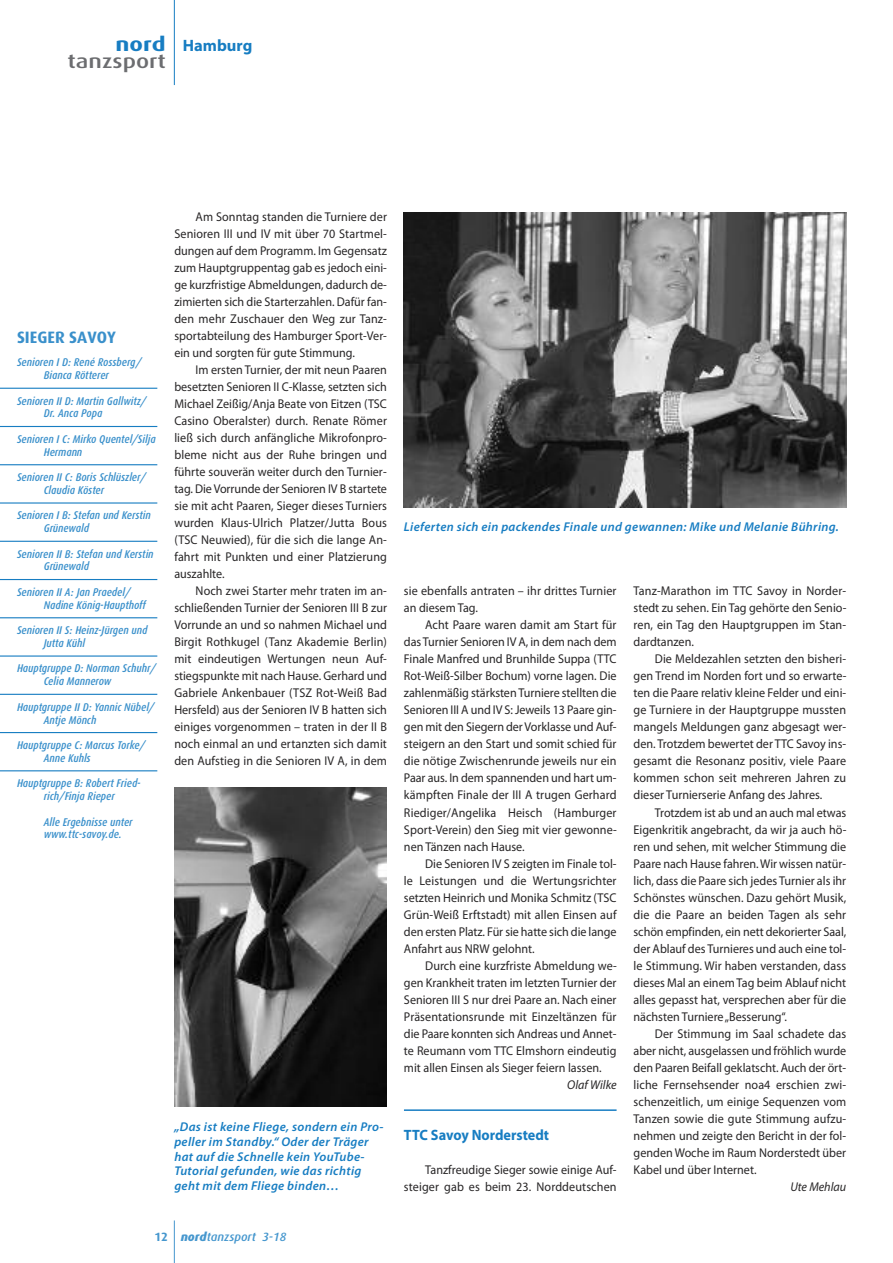
<style>
.page{position:relative;width:893px;height:1263px;background:#fff}
.page>*{position:absolute;margin:0;border:0;box-sizing:border-box;transform-origin:0 0}
.t1{font:500 19.5px "Dax";color:#6c6d70;scale:1.25 1}
.t2{font:700 16.5px "Myriad Pro";color:#177dc2}
.t3{font:700 16.5px "Dax";color:#3a90cb}
.t4{font:700 15px "Myriad Pro";color:#177dc2;scale:.95 1}
.t5{font:12.75px/17px "Myriad Pro";color:#272526;text-align:justify;scale:.95 1}
.t6{font:italic 600 12.75px/14.9px "Myriad Pro";letter-spacing:.025em;color:#177dc2}
.t7{font:italic 12.75px "Myriad Pro";color:#272526;scale:.95 1}
.t8{font:italic 500 12px "Dax";color:#4697ce}
.t9{font:italic 500 11.25px/12.8px "Dax Condensed";color:#3a90cb}
.s1{font-family:"Dax";font-size:19.5px}
.s2{font-weight:700;font-style:normal}
.s3{font-weight:800}
</style>
<div class="page">
<hr style="left:174px;top:0;width:1px;height:85px;background:#177dc2">
<hr style="left:174px;top:1220px;width:1px;height:43px;background:#4697ce">
<hr style="left:404px;top:1109px;width:213px;height:2px;background:#177dc2">
<hr style="left:0;top:388px;width:157px;height:1px;background:#177dc2">
<hr style="left:0;top:426px;width:157px;height:1px;background:#177dc2">
<hr style="left:0;top:464px;width:157px;height:1px;background:#177dc2">
<hr style="left:0;top:502px;width:157px;height:2px;background:#177dc2">
<hr style="left:0;top:541px;width:157px;height:1px;background:#177dc2">
<hr style="left:0;top:579px;width:157px;height:1px;background:#177dc2">
<hr style="left:0;top:617px;width:157px;height:1px;background:#177dc2">
<hr style="left:0;top:655px;width:157px;height:2px;background:#177dc2">
<hr style="left:0;top:694px;width:157px;height:1px;background:#177dc2">
<hr style="left:0;top:732px;width:157px;height:1px;background:#177dc2">
<hr style="left:0;top:770px;width:157px;height:1px;background:#177dc2">
<img style="left:174px;top:787px;width:213px;height:319px">
<img style="left:404px;top:212px;width:442px;height:295px">
<p class="t2" style="left:116px;top:39px;width:138px"><span class="s1">nord</span> Hamburg</p>
<h1 class="t1" style="left:68px;top:50px;width:80px">tanzsport</h1>
<p class="t3" style="left:17px;top:328px;width:100px">SIEGER SAVOY</p>
<p class="t9" style="left:17px;top:356px;width:126px;text-align:center">Senioren I D: René Rossberg/<br>Bianca Rötterer</p>
<p class="t9" style="left:44px;top:394px;width:104px;text-indent:-27px">Senioren II D: Martin Gallwitz/<br>Dr. Anca Popa</p>
<p class="t9" style="left:44px;top:433px;width:113px;text-indent:-27px">Senioren I C: Mirko Quentel/Silja<br>Hermann</p>
<p class="t9" style="left:44px;top:471px;width:104px;text-indent:-27px">Senioren II C: Boris Schlüszler/<br>Claudia Köster</p>
<p class="t9" style="left:44px;top:509px;width:109px;text-indent:-27px">Senioren I B: Stefan und Kerstin<br>Grünewald</p>
<p class="t9" style="left:44px;top:547px;width:111px;text-indent:-27px">Senioren II B: Stefan und Kerstin<br>Grünewald</p>
<p class="t9" style="left:44px;top:586px;width:104px;text-indent:-27px">Senioren II A: Jan Praedel/<br>Nadine König-Haupthoff</p>
<p class="t9" style="left:44px;top:624px;width:105px;text-indent:-27px">Senioren II S: Heinz-Jürgen und<br>Jutta Kühl</p>
<p class="t9" style="left:44px;top:662px;width:114px;text-indent:-27px">Hauptgruppe D: Norman Schuhr/<br>Celia Mannerow</p>
<p class="t9" style="left:44px;top:700px;width:112px;text-indent:-27px">Hauptgruppe II D: Yannic Nübel/<br>Antje Mönch</p>
<p class="t9" style="left:44px;top:739px;width:103px;text-indent:-27px">Hauptgruppe C: Marcus Torke/<br>Anne Kuhls</p>
<p class="t9" style="left:17px;top:777px;width:125px;text-align:center">Hauptgruppe B: Robert Fried&shy;rich/Finja Rieper</p>
<p class="t9" style="left:44px;top:815px;width:90px">Alle Ergebnisse unter www.ttc-savoy.de.</p>
<p class="t5" style="left:174px;top:209px;width:225px;text-indent:21px">Am Sonntag standen die Turniere der Senioren III und IV mit über 70 Startmel&shy;dungen auf dem Programm. Im Gegensatz zum Hauptgruppentag gab es jedoch eini&shy;ge kurzfristige Abmeldungen, dadurch de&shy;zimierten sich die Starterzahlen. Dafür fan&shy;den mehr Zuschauer den Weg zur Tanz&shy;sportabteilung des Hamburger Sport-Ver&shy;ein und sorgten für gute Stimmung.</p>
<p class="t5" style="left:174px;top:362px;width:225px;text-indent:21px">Im ersten Turnier, der mit neun Paaren besetzten Senioren II C-Klasse, setzten sich Michael Zeißig/Anja Beate von Eitzen (TSC Casino Oberalster) durch. Renate Römer ließ sich durch anfängliche Mikrofonpro&shy;bleme nicht aus der Ruhe bringen und führte souverän weiter durch den Turnier&shy;tag. DieVorrunde der Senioren IV B startete sie mit acht Paaren, Sieger dieses Turniers wurden Klaus-Ulrich Platzer/Jutta Bous (TSC Neuwied), für die sich die lange An&shy;fahrt mit Punkten und einer Platzierung auszahlte.</p>
<p class="t5" style="left:174px;top:584px;width:225px;text-indent:21px">Noch zwei Starter mehr traten im an&shy;schließenden Turnier der Senioren III B zur Vorrunde an und so nahmen Michael und Birgit Rothkugel (Tanz Akademie Berlin) mit eindeutigen Wertungen neun Auf&shy;stiegspunkte mit nach Hause. Gerhard und Gabriele Ankenbauer (TSZ Rot-Weiß Bad Hersfeld) aus der Senioren IV B hatten sich einiges vorgenommen – traten in der II B noch einmal an und ertanzten sich damit den Aufstieg in die Senioren IV A, in dem</p>
<p class="t6" style="left:174px;top:1120px;width:211px">„Das ist keine Fliege, sondern ein Pro&shy;peller im Standby.“ Oder der Träger hat auf die Schnelle kein YouTube-Tutorial gefunden, wie das richtig geht mit dem Fliege binden…</p>
<p class="t8" style="left:154px;top:1230px;width:133px"><span class="s2">12</span> <span class="s3">nord</span>tanzsport 3-18</p>
<p class="t6" style="left:404px;top:520px;width:436px">Lieferten sich ein packendes Finale und gewannen: Mike und Melanie Bühring.</p>
<p class="t5" style="left:404px;top:584px;width:225px">sie ebenfalls antraten – ihr drittes Turnier an diesem Tag.</p>
<p class="t5" style="left:404px;top:618px;width:226px;text-indent:21px">Acht Paare waren damit am Start für das Turnier Senioren IV A, in dem nach dem Finale Manfred und Brunhilde Suppa (TTC Rot-Weiß-Silber Bochum) vorne lagen. Die zahlenmäßig stärkstenTurniere stellten die Senioren III A und IV S: Jeweils 13 Paare gin&shy;gen mit den Siegern derVorklasse und Auf&shy;steigern an den Start und somit schied für die nötige Zwischenrunde jeweils nur ein Paar aus. In dem spannenden und hart um&shy;kämpften Finale der III A trugen Gerhard Riediger/Angelika Heisch (Hamburger Sport-Verein) den Sieg mit vier gewonne&shy;nen Tänzen nach Hause.</p>
<p class="t5" style="left:404px;top:856px;width:225px;text-indent:21px">Die Senioren IV S zeigten im Finale tol&shy;le Leistungen und die Wertungsrichter setzten Heinrich und Monika Schmitz (TSC Grün-Weiß Erftstadt) mit allen Einsen auf den ersten Platz. Für sie hatte sich die lange Anfahrt aus NRW gelohnt.</p>
<p class="t5" style="left:404px;top:958px;width:226px;text-indent:21px">Durch eine kurzfriste Abmeldung we&shy;gen Krankheit traten im letzten Turnier der Senioren III S nur drei Paare an. Nach einer Präsentationsrunde mit Einzeltänzen für die Paare konnten sich Andreas und Annet&shy;te Reumann vom TTC Elmshorn eindeutig mit allen Einsen als Sieger feiern lassen.</p>
<p class="t7" style="left:567px;top:1079px;width:53px">Olaf Wilke</p>
<p class="t4" style="left:404px;top:1129px;width:154px">TTC Savoy Norderstedt</p>
<p class="t5" style="left:404px;top:1162px;width:225px;text-align:right">Tanzfreudige Sieger sowie einige Auf&shy;steiger gab es beim 23. Norddeutschen</p>
<p class="t5" style="left:634px;top:584px;width:225px">Tanz-Marathon im TTC Savoy in Norder&shy;stedt zu sehen. Ein Tag gehörte den Senio&shy;ren, ein Tag den Hauptgruppen im Stan&shy;dardtanzen.</p>
<p class="t5" style="left:634px;top:652px;width:226px;text-indent:21px">Die Meldezahlen setzten den bisheri&shy;gen Trend im Norden fort und so erwarte&shy;ten die Paare relativ kleine Felder und eini&shy;ge Turniere in der Hauptgruppe mussten mangels Meldungen ganz abgesagt wer&shy;den. Trotzdem bewertet der TTC Savoy ins&shy;gesamt die Resonanz positiv, viele Paare kommen schon seit mehreren Jahren zu dieser Turnierserie Anfang des Jahres.</p>
<p class="t5" style="left:634px;top:805px;width:225px;text-indent:21px">Trotzdem ist ab und an auch mal etwas Eigenkritik angebracht, da wir ja auch hö&shy;ren und sehen, mit welcher Stimmung die Paare nach Hause fahren. Wir wissen natür&shy;lich, dass die Paare sich jedes Turnier als ihr Schönstes wünschen. Dazu gehört Musik, die die Paare an beiden Tagen als sehr schön empfinden, ein nett dekorierter Saal, der Ablauf des Turnieres und auch eine tol&shy;le Stimmung. Wir haben verstanden, dass dieses Mal an einem Tag beim Ablauf nicht alles gepasst hat, versprechen aber für die nächsten Turniere„Besserung“.</p>
<p class="t5" style="left:634px;top:1026px;width:225px;text-indent:21px">Der Stimmung im Saal schadete das aber nicht, ausgelassen und fröhlich wurde den Paaren Beifall geklatscht. Auch der ört&shy;liche Fernsehsender noa4 erschien zwi&shy;schenzeitlich, um einige Sequenzen vom Tanzen sowie die gute Stimmung aufzu&shy;nehmen und zeigte den Bericht in der fol&shy;genden Woche im Raum Norderstedt über Kabel und über Internet.</p>
<p class="t7" style="left:790px;top:1182px;width:60px">Ute Mehlau</p>
</div>
